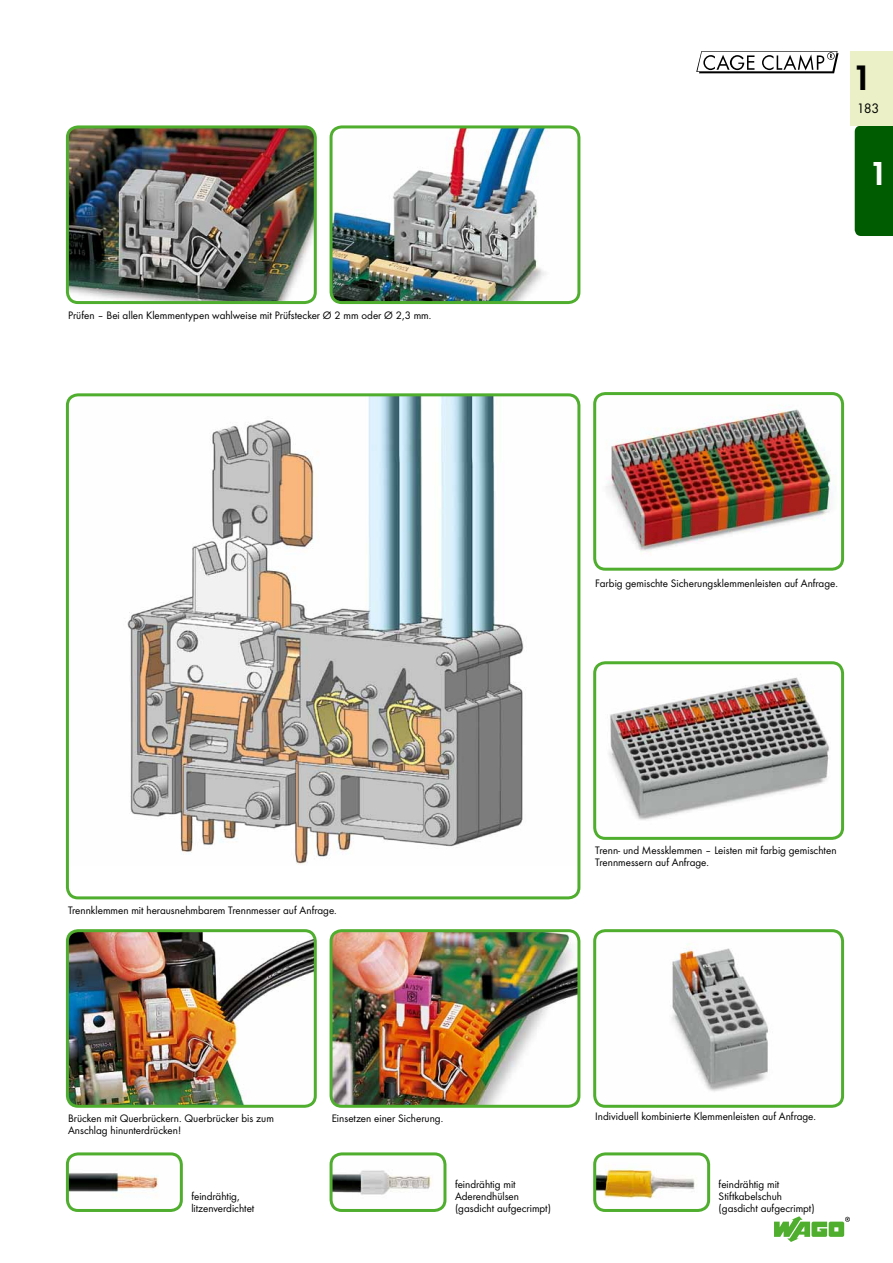
<style>
.page{position:relative;width:893px;height:1263px;background:#fff}
.page>*{position:absolute;margin:0;border:0;box-sizing:border-box;transform-origin:0 0}
.t1{font:36.75px "WAGO Futura Dem";color:#000}
.t2{font:34.5px "WAGO Futura Dem";color:#fff}
.t3{font:14.25px "WAGO Futura Boo";color:#000}
.t4{font:11.25px/12px "WAGO Futura Boo";color:#000}
</style>
<div class="page">
<div style="left:855px;top:125px;width:38px;height:111px;background:#005c00"></div>
<div style="left:850px;top:51px;width:43px;height:74px;background:#ebf0c6"></div>
<svg style="left:774px;top:1216px;width:76px;height:26px"></svg>
<img style="left:69px;top:129px;width:244px;height:173px">
<div style="left:66px;top:125px;width:251px;height:179px;border:3px solid #50ae2f;border-radius:11px"></div>
<img style="left:70px;top:397px;width:506px;height:468px">
<div style="left:66px;top:393px;width:514px;height:506px;border:3px solid #50ae2f;border-radius:11px"></div>
<img style="left:70px;top:933px;width:243px;height:171px">
<div style="left:66px;top:929px;width:251px;height:179px;border:3px solid #50ae2f;border-radius:11px"></div>
<img style="left:332px;top:931px;width:246px;height:175px">
<div style="left:330px;top:929px;width:250px;height:179px;border:3px solid #50ae2f;border-radius:11px"></div>
<img style="left:331px;top:129px;width:248px;height:173px">
<div style="left:330px;top:125px;width:250px;height:179px;border:3px solid #50ae2f;border-radius:11px"></div>
<svg style="left:70px;top:1156px;width:109px;height:52px"></svg>
<div style="left:66px;top:1152px;width:117px;height:60px;border:3px solid #50ae2f;border-radius:11px"></div>
<svg style="left:331px;top:1156px;width:114px;height:54px"></svg>
<div style="left:330px;top:1152px;width:116px;height:60px;border:3px solid #50ae2f;border-radius:11px"></div>
<svg style="left:597px;top:1156px;width:111px;height:53px"></svg>
<div style="left:593px;top:1152px;width:117px;height:60px;border:3px solid #50ae2f;border-radius:11px"></div>
<img style="left:597px;top:665px;width:243px;height:171px">
<div style="left:593px;top:661px;width:251px;height:179px;border:3px solid #50ae2f;border-radius:11px"></div>
<img style="left:597px;top:933px;width:243px;height:171px">
<div style="left:593px;top:929px;width:251px;height:179px;border:3px solid #50ae2f;border-radius:11px"></div>
<img style="left:597px;top:396px;width:243px;height:171px">
<div style="left:593px;top:392px;width:251px;height:179px;border:3px solid #50ae2f;border-radius:11px"></div>
<p class="t4" style="left:68px;top:308px;width:365px">Prüfen – Bei allen Klemmentypen wahlweise mit Prüfstecker Ø 2 mm oder Ø 2,3 mm.</p>
<h1 class="t1" style="left:852px;top:50px;width:22px">1</h1>
<p class="t3" style="left:857px;top:98px;width:24px">183</p>
<h2 class="t2" style="left:869px;top:148px;width:21px">1</h2>
<p class="t4" style="left:595px;top:576px;width:244px">Farbig gemischte Sicherungsklemmenleisten auf Anfrage.</p>
<p class="t4" style="left:68px;top:904px;width:270px">Trennklemmen mit herausnehmbarem Trennmesser auf Anfrage.</p>
<p class="t4" style="left:68px;top:1112px;width:207px">Brücken mit Querbrückern. Querbrücker bis zum<br>Anschlag hinunterdrücken!</p>
<p class="t4" style="left:332px;top:1112px;width:113px">Einsetzen einer Sicherung.</p>
<p class="t4" style="left:595px;top:844px;width:243px">Trenn- und Messklemmen – Leisten mit farbig gemischten<br>Trennmessern auf Anfrage.</p>
<p class="t4" style="left:595px;top:1110px;width:222px">Individuell kombinierte Klemmenleisten auf Anfrage.</p>
<p class="t4" style="left:191px;top:1190px;width:65px">feindrähtig, litzenverdichtet</p>
<p class="t4" style="left:455px;top:1178px;width:98px">feindrähtig mit<br>Aderendhülsen (gasdicht aufgecrimpt)</p>
<p class="t4" style="left:719px;top:1178px;width:98px">feindrähtig mit<br>Stiftkabelschuh (gasdicht aufgecrimpt)</p>
</div>
